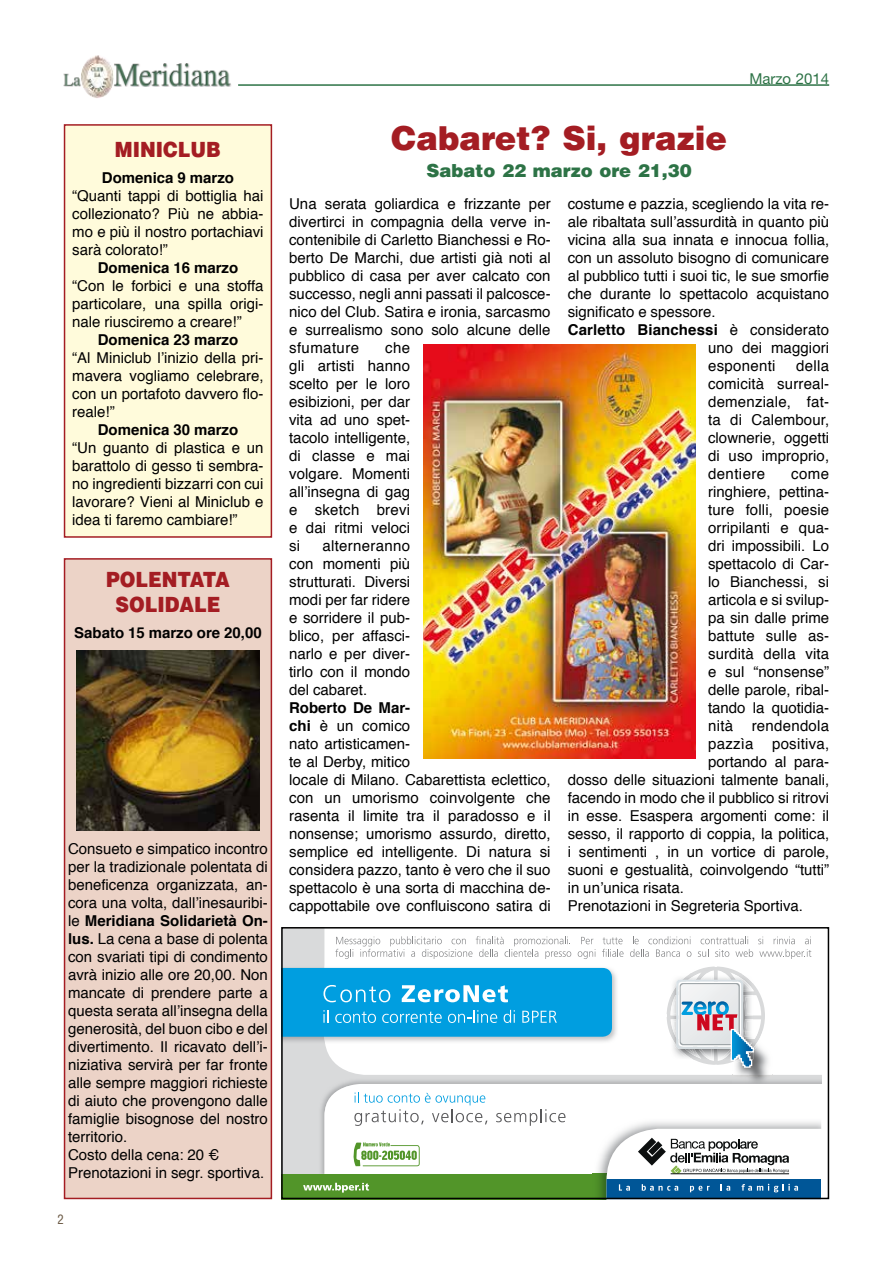
<style>
.page{position:relative;width:893px;height:1263px;background:#fff}
.page>*{position:absolute;margin:0;border:0;box-sizing:border-box;transform-origin:0 0}
.t1{font:900 33px "Helvetica";color:#a41d23}
.t2{font:900 21px/25.2px "Helvetica";color:#a41d23;text-align:center;scale:.9 1}
.t3{font:900 18px "Helvetica";color:#2d7346}
.t4{font:15px/18px "Helvetica";color:#000;text-align:justify}
.t5{font:700 15px "Helvetica";color:#000}
.t6{font:15px "Helvetica";letter-spacing:.02em;color:#000}
.t7{font:15px "Helvetica Neue";color:#2d7346}
.t8{font:condensed 12.75px "Helvetica";color:#695742}
.s1{font-weight:400}
.s2{font-weight:700}
</style>
<div class="page">
<img style="left:114px;top:63px;width:117px;height:24px">
<img style="left:63px;top:73px;width:18px;height:14px">
<img style="left:81px;top:55px;width:33px;height:43px">
<hr style="left:238px;top:84px;width:591px;height:2px;background:#2d7346">
<img style="left:423px;top:344px;width:272px;height:414px">
<div style="left:281px;top:927px;width:540px;height:272px;background:#d9dadb"></div>
<div style="left:324px;top:930px;width:497px;height:145px;background:#fff"></div>
<img style="left:733px;top:1068px;width:39px;height:9px">
<img style="left:321px;top:1080px;width:412px;height:94px">
<div style="left:324px;top:1084px;width:497px;height:90px;background:#fff"></div>
<div style="left:281px;top:1174px;width:373px;height:25px;background:#529529"></div>
<img style="left:593px;top:1117px;width:228px;height:57px">
<svg style="left:606px;top:1129px;width:215px;height:67px;background:#a7bccb"></svg>
<svg style="left:303px;top:1183px;width:66px;height:9px"></svg>
<svg style="left:354px;top:1092px;width:133px;height:34px;background:#e3ecf0"></svg>
<svg style="left:496px;top:1109px;width:69px;height:17px"></svg>
<svg style="left:352px;top:1142px;width:68px;height:24px;background:#c3dab5"></svg>
<img style="left:284px;top:965px;width:335px;height:79px">
<svg style="left:335px;top:936px;width:236px;height:23px;background:#eee"></svg>
<svg style="left:578px;top:937px;width:18px;height:22px"></svg>
<svg style="left:602px;top:937px;width:22px;height:20px"></svg>
<svg style="left:630px;top:936px;width:181px;height:132px"></svg>
<svg style="left:284px;top:968px;width:328px;height:69px;background:#14a5e2"></svg>
<div style="left:281px;top:927px;width:548px;height:272px;border:2px solid #000"></div>
<div style="left:64px;top:124px;width:208px;height:414px;background:#fffbdb;border:2px solid #a41d23"></div>
<div style="left:64px;top:558px;width:208px;height:641px;background:#ecd3c7;border:2px solid #a41d23"></div>
<img style="left:77px;top:651px;width:182px;height:180px">
<h2 class="t2" style="left:115px;top:137px;width:119px">MINICLUB</h2>
<h1 class="t1" style="left:391px;top:117px;width:337px">Cabaret? Si, grazie</h1>
<p class="t7" style="left:749px;top:70px;width:81px">Marzo 2014</p>
<p class="t5" style="left:102px;top:166px;width:134px">Domenica 9 marzo</p>
<p class="t3" style="left:427px;top:159px;width:267px">Sabato 22 marzo ore 21,30</p>
<p class="t4" style="left:72px;top:187px;width:193px">“Quanti tappi di bottiglia hai collezionato? Più ne abbia&shy;mo e più il nostro portachiavi sarà colorato!”</p>
<p class="t5" style="left:98px;top:256px;width:142px">Domenica 16 marzo</p>
<p class="t4" style="left:72px;top:277px;width:193px">“Con le forbici e una stoffa particolare, una spilla origi&shy;nale riusciremo a creare!”</p>
<p class="t5" style="left:98px;top:328px;width:142px">Domenica 23 marzo</p>
<p class="t4" style="left:72px;top:349px;width:193px">“Al Miniclub l’inizio della pri&shy;mavera vogliamo celebrare, con un portafoto davvero flo&shy;reale!”</p>
<p class="t5" style="left:98px;top:418px;width:142px">Domenica 30 marzo</p>
<p class="t4" style="left:72px;top:439px;width:193px">“Un guanto di plastica e un barattolo di gesso ti sembra&shy;no ingredienti bizzarri con cui lavorare? Vieni al Miniclub e idea ti faremo cambiare!”</p>
<p class="t4" style="left:289px;top:195px;width:263px">Una serata goliardica e frizzante per divertirci in compagnia della verve in&shy;contenibile di Carletto Bianchessi e Ro&shy;berto De Marchi, due artisti già noti al pubblico di casa per aver calcato con successo, negli anni passati il palcosce&shy;nico del Club. Satira e ironia, sarcasmo e surrealismo sono solo alcune delle sfumature</p>
<p class="t4" style="left:568px;top:195px;width:263px">costume e pazzia, scegliendo la vita re-</p>
<p class="t4" style="left:568px;top:213px;width:263px">ale ribaltata sull’assurdità in quanto più</p>
<p class="t4" style="left:568px;top:231px;width:263px">vicina alla sua innata e innocua follia,</p>
<p class="t4" style="left:568px;top:249px;width:263px">con un assoluto bisogno di comunicare</p>
<p class="t4" style="left:568px;top:267px;width:263px">al pubblico tutti i suoi tic, le sue smorfie</p>
<p class="t4" style="left:568px;top:285px;width:263px">che durante lo spettacolo acquistano</p>
<p class="t4" style="left:568px;top:303px;width:149px">significato e spessore.</p>
<p class="t5" style="left:568px;top:318px;width:263px">Carletto Bianchessi <span class="s1">è considerato</span></p>
<p class="t4" style="left:708px;top:339px;width:123px">uno dei maggiori</p>
<p class="t6" style="left:708px;top:354px;width:69px">esponenti</p>
<p class="t4" style="left:289px;top:339px;width:123px;text-indent:96px">che gli artisti hanno scelto per le loro esibizioni, per dar vita ad uno spet&shy;tacolo intelligente, di classe e mai volgare. Momenti all’insegna di gag e sketch brevi e dai ritmi veloci si</p>
<p class="t4" style="left:708px;top:357px;width:123px;text-indent:88px">della comicità surreal&shy;demenziale, fat&shy;ta di Calembour, clownerie, oggetti di uso improprio, dentiere</p>
<p class="t4" style="left:791px;top:465px;width:39px">come</p>
<p class="t4" style="left:708px;top:483px;width:123px">ringhiere, pettina-</p>
<p class="t4" style="left:708px;top:501px;width:123px">ture folli, poesie</p>
<p class="t4" style="left:708px;top:519px;width:123px">orripilanti e qua-</p>
<p class="t4" style="left:708px;top:537px;width:123px">dri impossibili. Lo</p>
<p class="t4" style="left:708px;top:555px;width:123px">spettacolo di Car-</p>
<p class="t4" style="left:708px;top:573px;width:123px">lo Bianchessi, si</p>
<p class="t4" style="left:708px;top:591px;width:123px">articola e si svilup-</p>
<p class="t4" style="left:708px;top:609px;width:123px">pa sin dalle prime</p>
<p class="t4" style="left:708px;top:627px;width:123px">battute sulle as-</p>
<p class="t4" style="left:708px;top:645px;width:123px">surdità della vita</p>
<p class="t4" style="left:708px;top:663px;width:123px">e sul “nonsense”</p>
<p class="t4" style="left:708px;top:681px;width:123px">delle parole, ribal-</p>
<p class="t4" style="left:708px;top:699px;width:123px">tando la quotidia-</p>
<p class="t6" style="left:708px;top:714px;width:123px">nità rendendola</p>
<p class="t6" style="left:708px;top:732px;width:123px">pazzìa positiva,</p>
<p class="t4" style="left:708px;top:753px;width:123px">portando al para-</p>
<p class="t4" style="left:568px;top:771px;width:263px">dosso delle situazioni talmente banali,</p>
<p class="t4" style="left:568px;top:789px;width:263px">facendo in modo che il pubblico si ritrovi</p>
<p class="t4" style="left:568px;top:807px;width:263px">in esse. Esaspera argomenti come: il</p>
<p class="t4" style="left:568px;top:825px;width:263px">sesso, il rapporto di coppia, la politica,</p>
<p class="t4" style="left:568px;top:843px;width:263px">i sentimenti , in un vortice di parole,</p>
<p class="t4" style="left:568px;top:861px;width:263px">suoni e gestualità, coinvolgendo “tutti”</p>
<p class="t4" style="left:568px;top:879px;width:118px">in un’unica risata.</p>
<p class="t4" style="left:568px;top:897px;width:237px">Prenotazioni in Segreteria Sportiva.</p>
<p class="t4" style="left:289px;top:537px;width:123px;text-indent:33px">alterneranno con momenti più strutturati. Diversi modi per far ridere e sorridere il pub&shy;blico, per affasci&shy;narlo e per diver&shy;tirlo con il mondo del cabaret.</p>
<p class="t4" style="left:289px;top:699px;width:263px;text-align:left"><span class="s2">Roberto De Mar-<br>chi</span> è un comico<br>nato artisticamen-<br>te al Derby, mitico<br>locale di Milano. Cabarettista eclettico, con un umorismo coinvolgente che rasenta il limite tra il paradosso e il nonsense; umorismo assurdo, diretto, semplice ed intelligente. Di natura si considera pazzo, tanto è vero che il suo spettacolo è una sorta di macchina de&shy;cappottabile ove confluiscono satira di</p>
<h2 class="t2" style="left:106px;top:566px;width:139px">POLENTATA<br>SOLIDALE</h2>
<p class="t5" style="left:74px;top:621px;width:189px">Sabato 15 marzo ore 20,00</p>
<p class="t4" style="left:68px;top:840px;width:201px;text-align:left">Consueto e simpatico incontro per la tradizionale polentata di beneficenza organizzata, an&shy;cora una volta, dall’inesauribi&shy;le <span class="s2">Meridiana Solidarietà On&shy;lus.</span> La cena a base di polenta con svariati tipi di condimento avrà inizio alle ore 20,00. Non mancate di prendere parte a questa serata all’insegna della generosità, del buon cibo e del divertimento. Il ricavato dell’i&shy;niziativa servirà per far fronte alle sempre maggiori richieste di aiuto che provengono dalle famiglie bisognose del nostro territorio.<br>Costo della cena: 20 €<br>Prenotazioni in segr. sportiva.</p>
<p class="t8" style="left:57px;top:1211px;width:8px">2</p>
</div>
